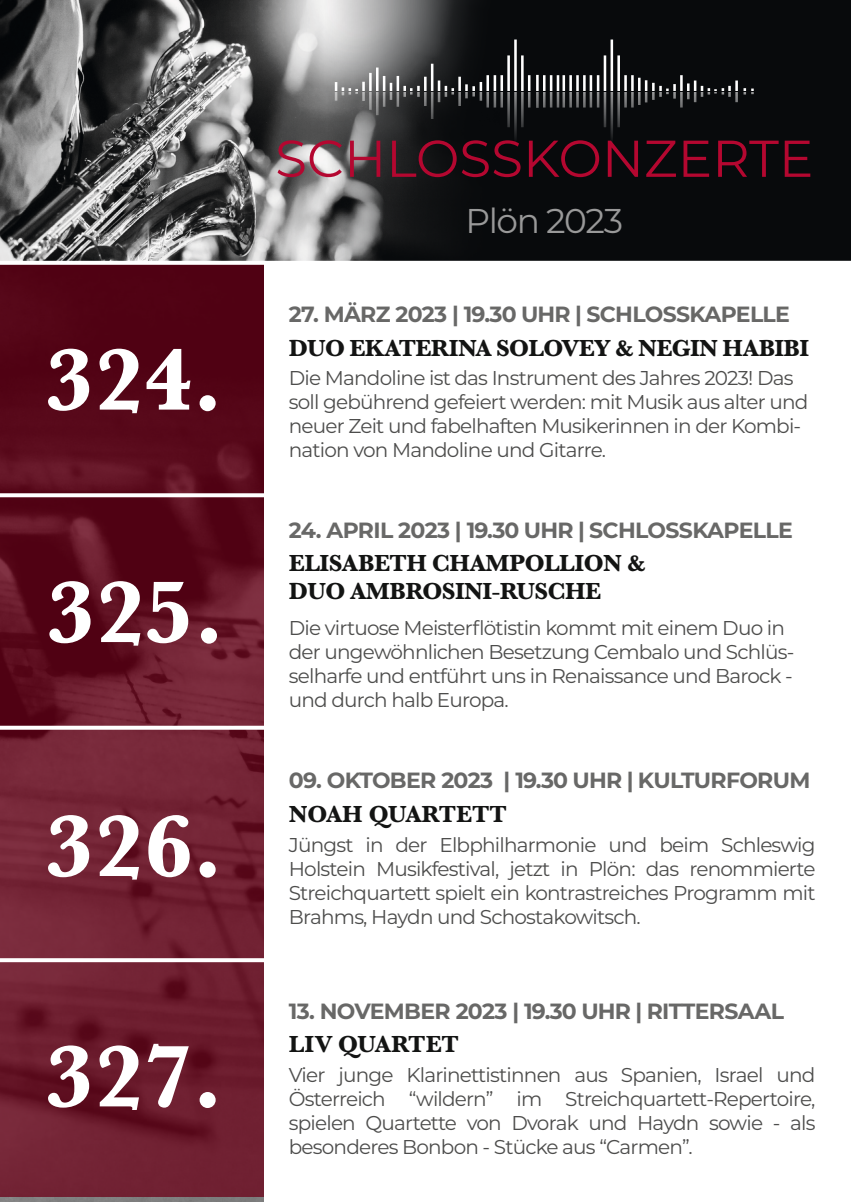
<style>
.page{position:relative;width:851px;height:1202px;background:#fff}
.page>*{position:absolute;margin:0;border:0;box-sizing:border-box;transform-origin:0 0}
.Zahl_Konzert{font:700 expanded 90px "Baskerville URW";color:#fff}
.t1{font:51.8px "Montserrat";color:#b40730}
.t2{font:34.4px "Montserrat";letter-spacing:-.04em;color:#999}
.Überschrift{font:700 expanded 24px/28px "Baskerville URW";letter-spacing:-.02em;color:#131413}
.Überschrift-2{font:700 expanded 24px "Baskerville URW";color:#131413}
.Überschrift_Fließtex{font:700 22px "Montserrat";letter-spacing:-.03em;color:#686867}
.Fließtext{font:20px/24px "Montserrat";letter-spacing:-.04em;color:#4d4d4c;text-align:justify}
.Überschrift-3{font:20px/24px "Montserrat";letter-spacing:-.04em;color:#4d4d4c}
</style>
<div class="page">
<img style="left:0;top:0;width:308px;height:261px">
<svg style="left:308px;top:0;width:542px;height:261px;background:#202223"></svg>
<hr style="left:376px;top:68px;width:2px;height:22px;background:#fff">
<hr style="left:396px;top:76px;width:3px;height:14px;background:#fff">
<hr style="left:486px;top:75px;width:3px;height:15px;background:#fff">
<hr style="left:431px;top:64px;width:2px;height:26px;background:#fff">
<hr style="left:493px;top:75px;width:3px;height:15px;background:#fff">
<hr style="left:500px;top:75px;width:3px;height:15px;background:#fff">
<hr style="left:507px;top:55px;width:3px;height:35px;background:#fff">
<hr style="left:514px;top:40px;width:2px;height:50px;background:#fff">
<hr style="left:521px;top:55px;width:2px;height:35px;background:#fff">
<hr style="left:549px;top:75px;width:3px;height:15px;background:#fff">
<hr style="left:589px;top:75px;width:3px;height:15px;background:#fff">
<hr style="left:556px;top:75px;width:3px;height:15px;background:#fff">
<hr style="left:562px;top:75px;width:3px;height:15px;background:#fff">
<hr style="left:569px;top:75px;width:3px;height:15px;background:#fff">
<hr style="left:596px;top:75px;width:3px;height:15px;background:#fff">
<hr style="left:603px;top:55px;width:3px;height:35px;background:#fff">
<hr style="left:610px;top:40px;width:3px;height:50px;background:#fff">
<hr style="left:617px;top:55px;width:3px;height:35px;background:#fff">
<svg style="left:335px;top:73px;width:36px;height:37px"></svg>
<hr style="left:376px;top:92px;width:2px;height:23px;background:#fff">
<svg style="left:383px;top:76px;width:9px;height:31px"></svg>
<hr style="left:396px;top:92px;width:3px;height:15px;background:#fff">
<svg style="left:403px;top:77px;width:23px;height:29px"></svg>
<hr style="left:486px;top:92px;width:3px;height:16px;background:#fff">
<hr style="left:431px;top:92px;width:2px;height:27px;background:#fff">
<hr style="left:493px;top:92px;width:3px;height:16px;background:#fff">
<hr style="left:500px;top:92px;width:3px;height:16px;background:#fff">
<hr style="left:507px;top:92px;width:3px;height:35px;background:#fff">
<hr style="left:514px;top:92px;width:2px;height:51px;background:#fff">
<hr style="left:521px;top:92px;width:2px;height:35px;background:#fff">
<svg style="left:528px;top:75px;width:2px;height:33px"></svg>
<hr style="left:458px;top:92px;width:3px;height:14px;background:#fff">
<svg style="left:437px;top:77px;width:45px;height:25px"></svg>
<svg style="left:536px;top:75px;width:9px;height:33px"></svg>
<hr style="left:549px;top:92px;width:3px;height:16px;background:#fff">
<hr style="left:589px;top:92px;width:3px;height:16px;background:#fff">
<hr style="left:556px;top:92px;width:3px;height:16px;background:#fff">
<hr style="left:562px;top:92px;width:3px;height:16px;background:#fff">
<hr style="left:569px;top:92px;width:3px;height:16px;background:#fff">
<svg style="left:576px;top:75px;width:9px;height:33px"></svg>
<hr style="left:596px;top:92px;width:3px;height:16px;background:#fff">
<hr style="left:603px;top:92px;width:3px;height:35px;background:#fff">
<svg style="left:743px;top:88px;width:10px;height:7px"></svg>
<hr style="left:610px;top:92px;width:3px;height:51px;background:#fff">
<hr style="left:617px;top:92px;width:3px;height:35px;background:#fff">
<svg style="left:624px;top:75px;width:113px;height:33px;background:#2a2c2d"></svg>
<svg style="left:0;top:265px;width:264px;height:931px;background:#651627"></svg>
<hr style="left:0;top:493px;width:850px;height:4px;background:#fff">
<hr style="left:0;top:726px;width:850px;height:4px;background:#fff">
<hr style="left:0;top:958px;width:850px;height:4px;background:#fff">
<p class="Zahl_Konzert" style="left:45px;top:327px;width:179px">324.</p>
<p class="Zahl_Konzert" style="left:47px;top:560px;width:179px">325.</p>
<p class="Zahl_Konzert" style="left:45px;top:793px;width:179px">326.</p>
<p class="Zahl_Konzert" style="left:45px;top:1024px;width:179px">327.</p>
<h2 class="t1" style="left:275px;top:123px;width:539px">SCHLOSSKONZERTE</h2>
<h3 class="t2" style="left:465px;top:197px;width:159px">Plön 2023</h3>
<p class="Überschrift_Fließtex" style="left:289px;top:298px;width:502px">27. MÄRZ 2023 | 19.30 UHR | SCHLOSSKAPELLE</p>
<p class="Überschrift" style="left:289px;top:335px;width:521px">DUO EKATERINA SOLOVEY &amp; NEGIN HABIBI</p>
<p class="Überschrift-3" style="left:289px;top:366px;width:521px">Die Mandoline ist das Instrument des Jahres 2023! Das soll gebührend gefeiert werden: mit Musik aus alter und neuer Zeit und fabelhaften Musikerinnen in der Kombi&shy;nation von Mandoline und Gitarre.</p>
<p class="Überschrift_Fließtex" style="left:289px;top:514px;width:505px">24. APRIL 2023 | 19.30 UHR | SCHLOSSKAPELLE</p>
<p class="Überschrift" style="left:289px;top:550px;width:358px">ELISABETH CHAMPOLLION &amp;<br>DUO AMBROSINI-RUSCHE</p>
<p class="Überschrift-3" style="left:289px;top:615px;width:507px">Die virtuose Meisterflötistin kommt mit einem Duo in der ungewöhnlichen Besetzung Cembalo und Schlüs&shy;selharfe und entführt uns in Renaissance und Barock - und durch halb Europa.</p>
<p class="Überschrift_Fließtex" style="left:289px;top:765px;width:523px">09. OKTOBER 2023 | 19.30 UHR | KULTURFORUM</p>
<p class="Überschrift" style="left:289px;top:801px;width:219px">NOAH QUARTETT</p>
<p class="Fließtext" style="left:289px;top:832px;width:528px">Jüngst in der Elbphilharmonie und beim Schleswig Holstein Musikfestival, jetzt in Plön: das renommierte Streichquartett spielt ein kontrastreiches Programm mit Brahms, Haydn und Schostakowitsch.</p>
<p class="Überschrift_Fließtex" style="left:289px;top:995px;width:496px">13. NOVEMBER 2023 | 19.30 UHR | RITTERSAAL</p>
<p class="Überschrift-2" style="left:289px;top:1030px;width:171px">LIV QUARTET</p>
<p class="Fließtext" style="left:289px;top:1062px;width:528px">Vier junge Klarinettistinnen aus Spanien, Israel und Österreich “wildern” im Streichquartett-Repertoire, spielen Quartette von Dvorak und Haydn sowie - als besonderes Bonbon - Stücke aus “Carmen”.</p>
</div>
